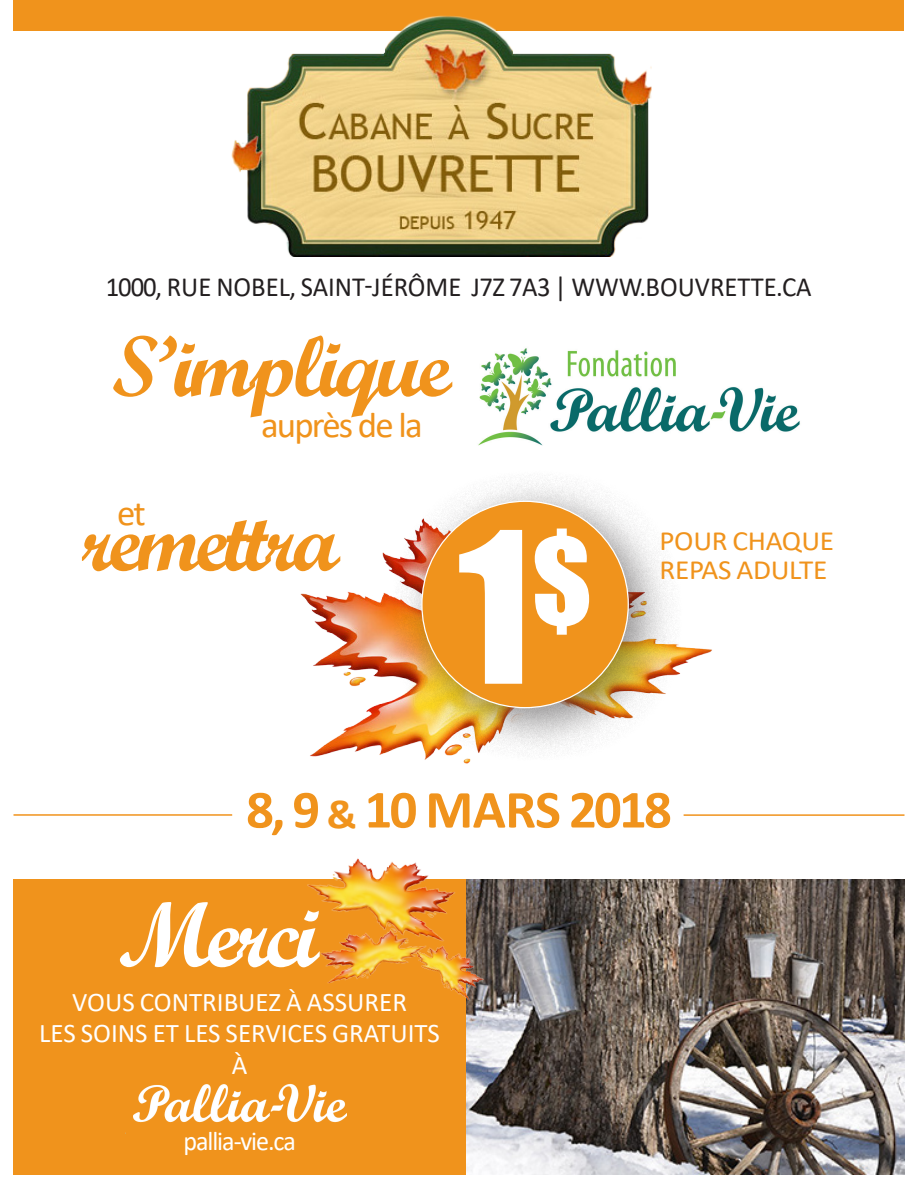
<style>
.page{position:relative;width:918px;height:1188px;background:#fff}
.page>*{position:absolute;margin:0;border:0;box-sizing:border-box;transform-origin:0 0}
.t1{font:194.55px "Impact";color:#fff}
.t2{font:91.8px "Script MT Bold";letter-spacing:-.05em;color:#fff}
.t3{font:86.4px "Script MT Bold";letter-spacing:-.05em;color:#f0931c}
.t4{font:700 54px "Calibri";letter-spacing:-.05em;color:#f0931c}
.t5{font:36px "Calibri";letter-spacing:-.05em;color:#f0931c}
.t6{font:27.9px "Calibri";letter-spacing:-.01em;color:#f0931c;scale:1.05 1}
.t7{font:27.75px "Calibri";color:#231f20;scale:.96 1}
.t8{font:27px/31.5px "Calibri";color:#fff;text-align:center}
.t9{font:27px "Calibri";letter-spacing:-.04em;color:#fff}
.s1{font-size:42px}
</style>
<div class="page">
<img style="left:466px;top:879px;width:438px;height:295px">
<div style="left:14px;top:0;width:890px;height:30px;background:#f0931c"></div>
<div style="left:14px;top:879px;width:452px;height:295px;background:#f0931c"></div>
<img style="left:307px;top:858px;width:163px;height:66px">
<img style="left:309px;top:914px;width:132px;height:70px">
<img style="left:478px;top:348px;width:322px;height:98px">
<img style="left:227px;top:15px;width:430px;height:241px">
<img style="left:125px;top:1083px;width:222px;height:51px">
<img style="left:388px;top:924px;width:108px;height:100px">
<hr style="left:14px;top:814px;width:218px;height:2px;background:#f0931c">
<hr style="left:684px;top:814px;width:220px;height:2px;background:#f0931c">
<img style="left:300px;top:552px;width:412px;height:212px">
<div style="left:390px;top:469px;width:293px;height:294px;background:#231f20;opacity:.51"></div>
<div style="left:422px;top:501px;width:206px;height:207px;background:#f0931c;border-radius:50%"></div>
<p class="t7" style="left:106px;top:267px;width:737px">1000, RUE NOBEL, SAINT-JÉRÔME J7Z 7A3 | WWW.BOUVRETTE.CA</p>
<p class="t3" style="left:112px;top:313px;width:341px">S’implique</p>
<p class="t5" style="left:261px;top:400px;width:163px">auprès de la</p>
<p class="t5" style="left:117px;top:488px;width:30px">et</p>
<p class="t3" style="left:82px;top:488px;width:259px">remettra</p>
<p class="t1" style="left:458px;top:457px;width:135px">1<sup>$</sup></p>
<p class="t6" style="left:659px;top:521px;width:168px">POUR CHAQUE</p>
<p class="t6" style="left:659px;top:550px;width:161px">REPAS ADULTE</p>
<p class="t4" style="left:246px;top:771px;width:427px">8, 9 <span class="s1">&amp;</span> 10 MARS 2018</p>
<p class="t2" style="left:118px;top:879px;width:202px">Merci</p>
<p class="t8" style="left:39px;top:986px;width:402px">VOUS CONTRIBUEZ À ASSURER<br>LES SOINS ET LES SERVICES GRATUITS</p>
<p class="t8" style="left:232px;top:1049px;width:17px">À</p>
<p class="t9" style="left:183px;top:1123px;width:114px">pallia-vie.ca</p>
</div>
